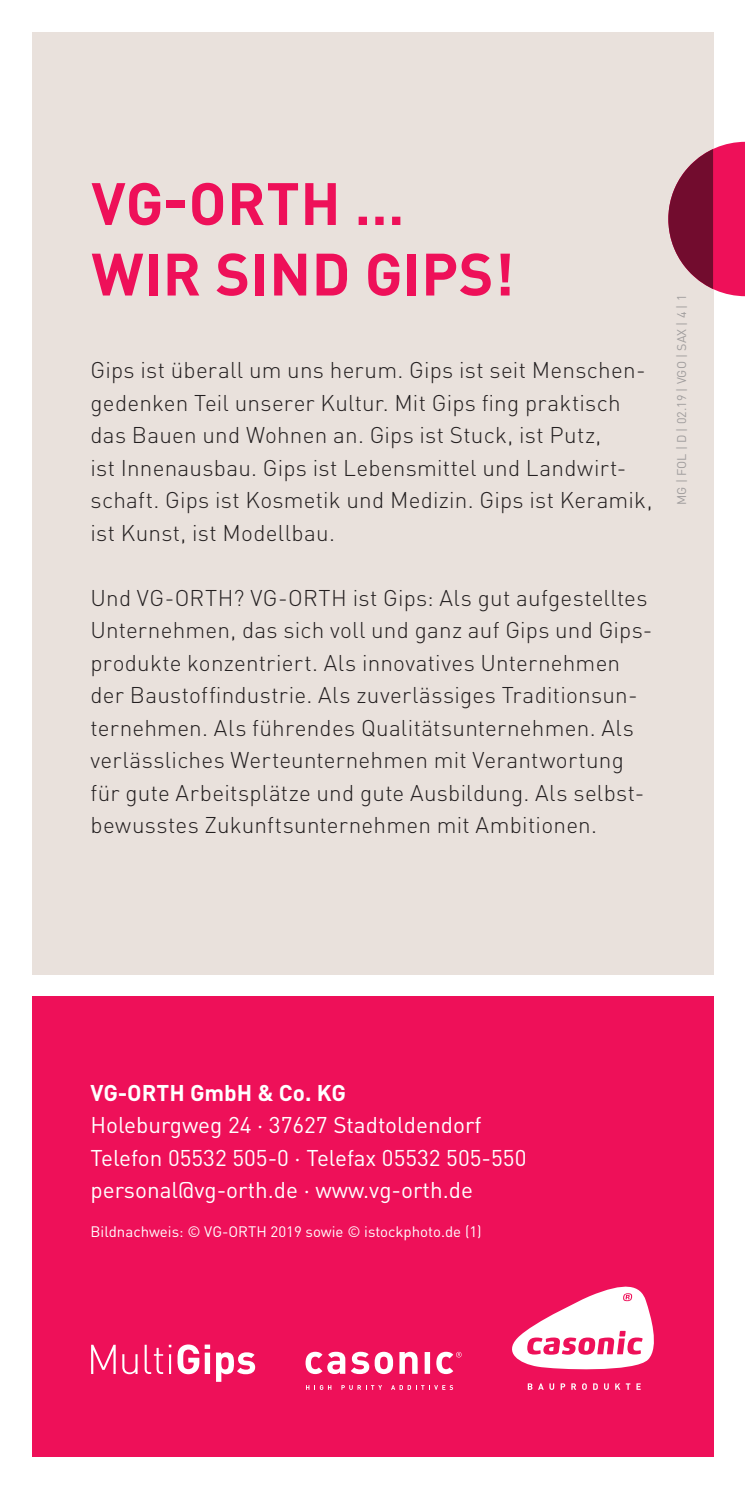
<style>
.page{position:relative;width:745px;height:1489px;background:#fff}
.page>*{position:absolute;margin:0;border:0;box-sizing:border-box;transform-origin:0 0}
.t1{font:700 58.75px/70.5px "DIN Pro";letter-spacing:.01em;color:#ee1059}
.t2{font:300 22.5px/32.5px "DIN Pro";letter-spacing:.01em;color:#231f20}
.t3{font:22.5px/32.5px "DIN Pro";color:#fff}
.t4{font:700 22.5px "DIN Pro";color:#fff}
.t5{font:15px "DIN Pro";color:#fff}
.t6{font:12.5px "DIN Pro";letter-spacing:.01em;color:#a09d9d}
</style>
<div class="page">
<div style="left:32px;top:32px;width:680px;height:942px;background:#e9e1dc"></div>
<div style="left:32px;top:996px;width:680px;height:460px;background:#ee1059"></div>
<svg style="left:668px;top:142px;width:76px;height:154px"></svg>
<svg style="left:91px;top:1344px;width:25px;height:29px"></svg>
<svg style="left:122px;top:1354px;width:15px;height:19px"></svg>
<svg style="left:144px;top:1344px;width:19px;height:29px"></svg>
<hr style="left:169px;top:1353px;width:2px;height:20px;background:#fff">
<svg style="left:177px;top:1344px;width:33px;height:29px"></svg>
<div style="left:204px;top:1352px;width:6px;height:21px;background:#fff"></div>
<svg style="left:216px;top:1352px;width:39px;height:29px"></svg>
<svg style="left:306px;top:1385px;width:25px;height:4px"></svg>
<svg style="left:341px;top:1385px;width:41px;height:4px"></svg>
<svg style="left:391px;top:1385px;width:62px;height:4px"></svg>
<svg style="left:305px;top:1351px;width:156px;height:22px"></svg>
<svg style="left:527px;top:1383px;width:113px;height:6px"></svg>
<svg style="left:512px;top:1286px;width:142px;height:84px"></svg>
<h1 class="t1" style="left:91px;top:166px;width:424px">VG-ORTH …<br>WIR SIND GIPS!</h1>
<p class="t2" style="left:90px;top:353px;width:563px">Gips ist überall um uns herum. Gips ist seit Menschen&shy;gedenken Teil unserer Kultur. Mit Gips fing praktisch das Bauen und Wohnen an. Gips ist Stuck, ist Putz,<br>ist Innenausbau. Gips ist Lebensmittel und Landwirt&shy;schaft. Gips ist Kosmetik und Medizin. Gips ist Keramik, ist Kunst, ist Modellbau.</p>
<p class="t2" style="left:90px;top:580px;width:563px">Und VG-ORTH? VG-ORTH ist Gips: Als gut aufgestelltes Unternehmen, das sich voll und ganz auf Gips und Gips&shy;produkte konzentriert. Als innovatives Unternehmen der Baustoffindustrie. Als zuverlässiges Traditionsun&shy;ternehmen. Als führendes Qualitätsunternehmen. Als verlässliches Werteunternehmen mit Verantwortung für gute Arbeitsplätze und gute Ausbildung. Als selbst&shy;bewusstes Zukunftsunternehmen mit Ambitionen.</p>
<p class="t6" style="left:672px;top:505px;width:211px;rotate:-90deg">MG | FOL | D | 02.19 | VGO | SAX | 4 | 1</p>
<p class="t4" style="left:90px;top:1077px;width:257px">VG-ORTH GmbH &amp; Co. KG</p>
<p class="t3" style="left:90px;top:1108px;width:437px">Holeburgweg 24 · 37627 Stadtoldendorf<br>Telefon 05532 505-0 · Telefax 05532 505-550 personal@vg-orth.de · www.vg-orth.de</p>
<p class="t5" style="left:90px;top:1221px;width:392px">Bildnachweis: © VG-ORTH 2019 sowie © istockphoto.de (1)</p>
</div>
